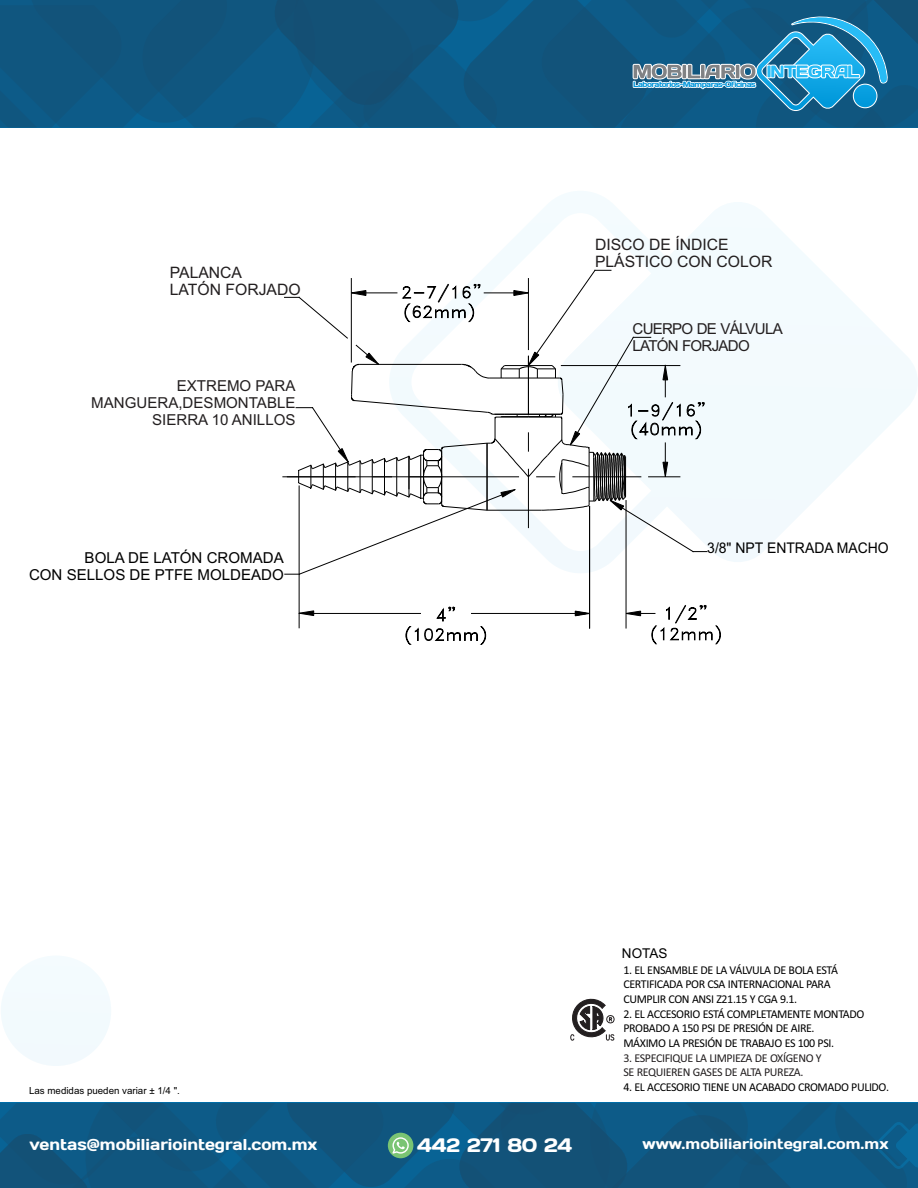
<style>
.page{position:relative;width:918px;height:1188px;background:#fff}
.page>*{position:absolute;margin:0;border:0;box-sizing:border-box;transform-origin:0 0}
.t1{font:19.5px "Days";letter-spacing:-.01em;color:#fff}
.t2{font:15.75px/17.5px "Arial";color:#231f20}
.t3{font:15.75px "Days";color:#fff}
.t4{font:15.15px/16.8px "Arial";color:#231f20;text-align:right}
.t5{font:15.15px/16.8px "Arial";color:#000;text-align:right}
.t6{font:15.15px/16.8px "Arial";letter-spacing:-.05em;color:#231f20}
.t7{font:14.7px "Days";color:#fff}
.t8{font:14.7px "Arial";color:#000;scale:.95 1}
.t9{font:13.5px "Arial";color:#000}
.t10{font:12px/14.7px "Calibri";letter-spacing:-.035em;color:#000}
.t11{font:12px/14.7px "Calibri";letter-spacing:-.035em;color:#231f20}
.t12{font:9.75px "Arial";color:#000}
.t13{font:7.65px "Days";letter-spacing:-.07em;color:#0095da}
</style>
<div class="page">
<svg style="left:484px;top:191px;width:434px;height:371px"></svg>
<div style="left:1px;top:956px;width:110px;height:110px;background:#f3fafd;border-radius:50%"></div>
<svg style="left:0;top:1103px;width:918px;height:85px;background:#105780"></svg>
<svg style="left:0;top:0;width:918px;height:128px;background:#165e87"></svg>
<svg style="left:570px;top:998px;width:45px;height:43px"></svg>
<svg style="left:298px;top:610px;width:17px;height:7px"></svg>
<svg style="left:574px;top:610px;width:17px;height:7px"></svg>
<hr style="left:299px;top:486px;width:1px;height:142px;background:#000">
<hr style="left:472px;top:613px;width:103px;height:1px;background:#000">
<hr style="left:299px;top:613px;width:121px;height:1px;background:#000">
<hr style="left:626px;top:501px;width:1px;height:127px;background:#000">
<svg style="left:625px;top:604px;width:96px;height:41px"></svg>
<svg style="left:405px;top:606px;width:82px;height:39px"></svg>
<hr style="left:589px;top:506px;width:1px;height:122px;background:#000">
<hr style="left:283px;top:476px;width:159px;height:1px;background:#000">
<svg style="left:285px;top:269px;width:422px;height:306px"></svg>
<hr style="left:384px;top:458px;width:1px;height:37px;background:#000">
<hr style="left:420px;top:455px;width:1px;height:43px;background:#000">
<hr style="left:408px;top:456px;width:1px;height:41px;background:#000">
<hr style="left:396px;top:458px;width:1px;height:38px;background:#000">
<hr style="left:372px;top:460px;width:1px;height:34px;background:#000">
<h2 class="t2" style="left:170px;top:265px;width:132px">PALANCA<br>LATÓN FORJADO</h2>
<p class="t4" style="left:91px;top:379px;width:206px">EXTREMO PARA<br>MANGUERA,DESMONTABLE<br>SIERRA 10 ANILLOS</p>
<p class="t5" style="left:29px;top:551px;width:256px">BOLA DE LATÓN CROMADA<br>CON SELLOS DE PTFE MOLDEADO</p>
<p class="t12" style="left:29px;top:1087px;width:152px">Las medidas pueden variar ± 1/4 ".</p>
<p class="t13" style="left:633px;top:81px;width:124px">Laboratorios-Mamparas-Oficinas</p>
<h2 class="t2" style="left:595px;top:237px;width:179px">DISCO DE ÍNDICE<br>PLÁSTICO CON COLOR</h2>
<p class="t6" style="left:633px;top:321px;width:152px">CUERPO DE VÁLVULA<br>LATÓN FORJADO</p>
<p class="t8" style="left:707px;top:542px;width:193px">3/8" NPT ENTRADA MACHO</p>
<p class="t9" style="left:622px;top:948px;width:47px">NOTAS</p>
<p class="t10" style="left:623px;top:963px;width:216px">1. EL ENSAMBLE DE LA VÁLVULA DE BOLA ESTÁ<br>CERTIFICADA POR CSA INTERNACIONAL PARA<br>CUMPLIR CON ANSI Z21.15 Y CGA 9.1.</p>
<p class="t10" style="left:623px;top:1007px;width:242px">2. EL ACCESORIO ESTÁ COMPLETAMENTE MONTADO<br>PROBADO A 150 PSI DE PRESIÓN DE AIRE.<br>MÁXIMO LA PRESIÓN DE TRABAJO ES 100 PSI.</p>
<p class="t11" style="left:623px;top:1051px;width:200px">3. ESPECIFIQUE LA LIMPIEZA DE OXÍGENO Y<br>SE REQUIEREN GASES DE ALTA PUREZA.</p>
<p class="t10" style="left:623px;top:1081px;width:267px">4. EL ACCESORIO TIENE UN ACABADO CROMADO PULIDO.</p>
<h2 class="t3" style="left:30px;top:1137px;width:289px">ventas@mobiliariointegral.com.mx</h2>
<h1 class="t1" style="left:417px;top:1137px;width:156px">442 271 80 24</h1>
<p class="t7" style="left:643px;top:1138px;width:248px">www.mobiliariointegral.com.mx</p>
</div>
